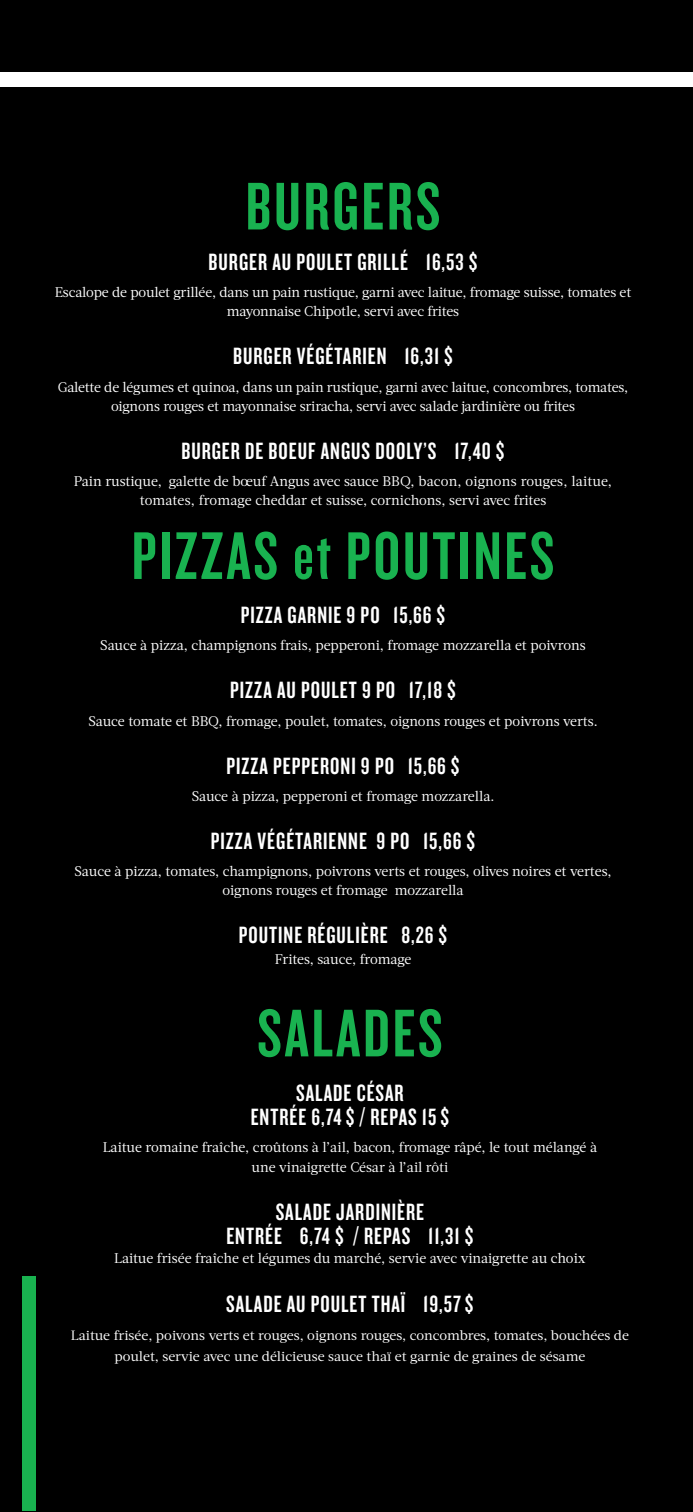
<style>
.page{position:relative;width:693px;height:1512px;background:#fff}
.page>*{position:absolute;margin:0;border:0;box-sizing:border-box;transform-origin:0 0}
.t1{font:70px "Knockout HTF48 Featherweight";letter-spacing:.04em;color:#19b250}
.t2{font:24.5px/24.5px "Knockout HTF48 Featherweight";letter-spacing:.04em;color:#fff;text-align:right}
.t3{font:14px/19.2px "Acta";letter-spacing:-.01em;color:#fff;text-align:center}
.t4{font:13.47px/21px "Acta";color:#fff;text-align:center;scale:1.04 1}
</style>
<div class="page">
<div style="left:0;top:0;width:693px;height:1511px;background:#000"></div>
<div style="left:0;top:73px;width:693px;height:14px;background:#fff"></div>
<div style="left:23px;top:1276px;width:13px;height:235px;background:#19b250"></div>
<h1 class="t1" style="left:246px;top:171px;width:196px">BURGERS</h1>
<h2 class="t2" style="left:209px;top:250px;width:270px">BURGER AU POULET GRILLÉ 16,53 $</h2>
<p class="t3" style="left:55px;top:283px;width:578px">Escalope de poulet grillée, dans un pain rustique, garni avec laitue, fromage suisse, tomates et mayonnaise Chipotle, servi avec frites</p>
<h2 class="t2" style="left:233px;top:344px;width:221px">BURGER VÉGÉTARIEN 16,31 $</h2>
<p class="t3" style="left:58px;top:377px;width:572px">Galette de légumes et quinoa, dans un pain rustique, garni avec laitue, concombres, tomates, oignons rouges et mayonnaise sriracha, servi avec salade jardinière ou frites</p>
<h2 class="t2" style="left:181px;top:439px;width:325px">BURGER DE BOEUF ANGUS DOOLY’S 17,40 $</h2>
<p class="t3" style="left:74px;top:472px;width:540px">Pain rustique, galette de bœuf Angus avec sauce BBQ, bacon, oignons rouges, laitue, tomates, fromage cheddar et suisse, cornichons, servi avec frites</p>
<h1 class="t1" style="left:132px;top:521px;width:424px">PIZZAS ET POUTINES</h1>
<h2 class="t2" style="left:241px;top:603px;width:67px">PIZZA GARNIE</h2>
<h2 class="t2" style="left:347px;top:603px;width:100px">9 PO 15,66 $</h2>
<p class="t3" style="left:100px;top:636px;width:487px">Sauce à pizza, champignons frais, pepperoni, fromage mozzarella et poivrons</p>
<h2 class="t2" style="left:230px;top:679px;width:227px">PIZZA AU POULET 9 PO 17,18 $</h2>
<p class="t3" style="left:88px;top:711px;width:511px">Sauce tomate et BBQ, fromage, poulet, tomates, oignons rouges et poivrons verts.</p>
<h2 class="t2" style="left:226px;top:754px;width:235px">PIZZA PEPPERONI 9 PO 15,66 $</h2>
<p class="t3" style="left:192px;top:787px;width:304px">Sauce à pizza, pepperoni et fromage mozzarella.</p>
<h2 class="t2" style="left:211px;top:829px;width:266px">PIZZA VÉGÉTARIENNE 9 PO 15,66 $</h2>
<p class="t3" style="left:74px;top:862px;width:539px">Sauce à pizza, tomates, champignons, poivrons verts et rouges, olives noires et vertes, oignons rouges et fromage mozzarella</p>
<h2 class="t2" style="left:239px;top:924px;width:210px">POUTINE RÉGULIÈRE 8,26 $</h2>
<p class="t3" style="left:275px;top:949px;width:138px">Frites, sauce, fromage</p>
<h1 class="t1" style="left:257px;top:998px;width:187px">SALADES</h1>
<h2 class="t2" style="left:251px;top:1081px;width:135px">CÉSAR<br>ENTRÉE 6,74$ / REPAS</h2>
<h2 class="t2" style="left:296px;top:1081px;width:20px">SALADE</h2>
<h2 class="t2" style="left:422px;top:1105px;width:29px">15$</h2>
<p class="t3" style="left:103px;top:1138px;width:496px">Laitue romaine fraîche, croûtons à l’ail, bacon, fromage râpé, le tout mélangé à une vinaigrette César à l’ail rôti</p>
<h2 class="t2" style="left:276px;top:1200px;width:20px">SALADE</h2>
<h2 class="t2" style="left:226px;top:1200px;width:199px;text-align:left;text-indent:110px">JARDINIÈRE<br>ENTRÉE 6,74 $ / REPAS</h2>
<h2 class="t2" style="left:428px;top:1224px;width:47px">11,31 $</h2>
<p class="t3" style="left:114px;top:1249px;width:473px">Laitue frisée fraîche et légumes du marché, servie avec vinaigrette au choix</p>
<h2 class="t2" style="left:226px;top:1292px;width:20px">SALADE</h2>
<h2 class="t2" style="left:287px;top:1292px;width:188px">AU POULET THAÏ 19,57$</h2>
<p class="t4" style="left:71px;top:1325px;width:538px">Laitue frisée, poivons verts et rouges, oignons rouges, concombres, tomates, bouchées de poulet, servie avec une délicieuse sauce thaï et garnie de graines de sésame</p>
</div>
